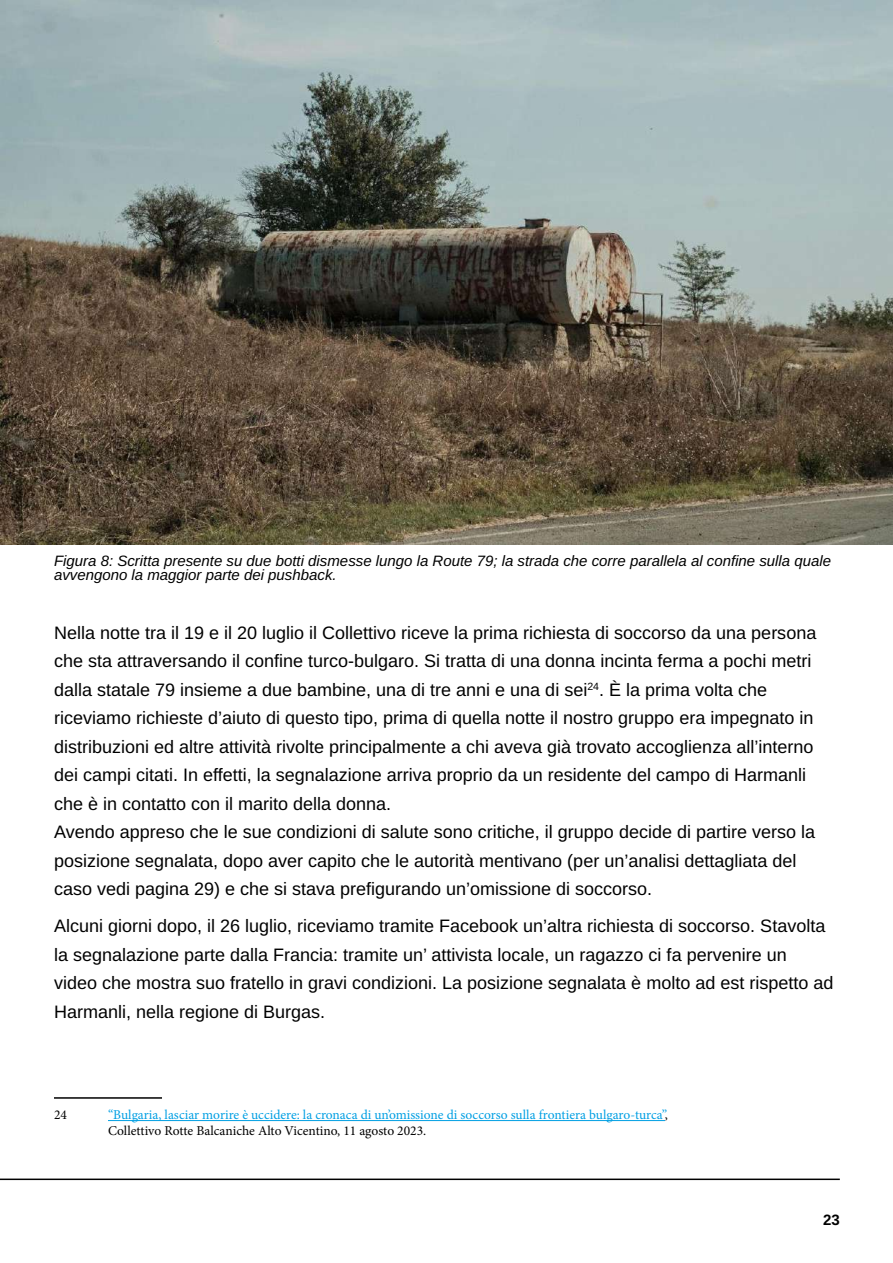
<style>
.page{position:relative;width:893px;height:1263px;background:#fff}
.page>*{position:absolute;margin:0;border:0;box-sizing:border-box;transform-origin:0 0}
.t1{font:18px/28.5px "Arimo";color:#000}
.t2{font:italic 15px/13.5px "Arimo";color:#000}
.t3{font:15px "Arimo";color:#000}
.t4{font:13.5px/16.2px "Minion Pro";color:#009fe3}
.t5{font:13.5px "Minion Pro";color:#000}
.s1{color:#000}
</style>
<div class="page">
<hr style="left:0;top:1178px;width:840px;height:2px;background:#000">
<hr style="left:54px;top:1097px;width:108px;height:2px;background:#000">
<hr style="left:108px;top:1120px;width:557px;height:1px;background:#009fe3">
<img style="left:0;top:0;width:893px;height:544px">
<p class="t2" style="left:54px;top:555px;width:779px">Figura 8: Scritta presente su due botti dismesse lungo la Route 79; la strada che corre parallela al confine sulla quale avvengono la maggior parte dei pushback.</p>
<p class="t1" style="left:54px;top:619px;width:764px">Nella notte tra il 19 e il 20 luglio il Collettivo riceve la prima richiesta di soccorso da una persona che sta attraversando il confine turco-bulgaro. Si tratta di una donna incinta ferma a pochi metri dalla statale 79 insieme a due bambine, una di tre anni e una di sei<sup>24</sup>. È la prima volta che riceviamo richieste d’aiuto di questo tipo, prima di quella notte il nostro gruppo era impegnato in distribuzioni ed altre attività rivolte principalmente a chi aveva già trovato accoglienza all’interno dei campi citati. In effetti, la segnalazione arriva proprio da un residente del campo di Harmanli che è in contatto con il marito della donna.<br>Avendo appreso che le sue condizioni di salute sono critiche, il gruppo decide di partire verso la posizione segnalata, dopo aver capito che le autorità mentivano (per un’analisi dettagliata del caso vedi pagina 29) e che si stava prefigurando un’omissione di soccorso.</p>
<p class="t1" style="left:54px;top:912px;width:781px">Alcuni giorni dopo, il 26 luglio, riceviamo tramite Facebook un’altra richiesta di soccorso. Stavolta la segnalazione parte dalla Francia: tramite un’ attivista locale, un ragazzo ci fa pervenire un video che mostra suo fratello in gravi condizioni. La posizione segnalata è molto ad est rispetto ad Harmanli, nella regione di Burgas.</p>
<p class="t5" style="left:54px;top:1106px;width:14px">24</p>
<p class="t4" style="left:108px;top:1107px;width:562px">“Bulgaria, lasciar morire è uccidere: la cronaca di un’omissione di soccorso sulla frontiera bulgaro-turca”<span class="s1">,<br>Collettivo Rotte Balcaniche Alto Vicentino, 11 agosto 2023.</span></p>
<p class="t3" style="left:823px;top:1209px;width:18px">23</p>
</div>
